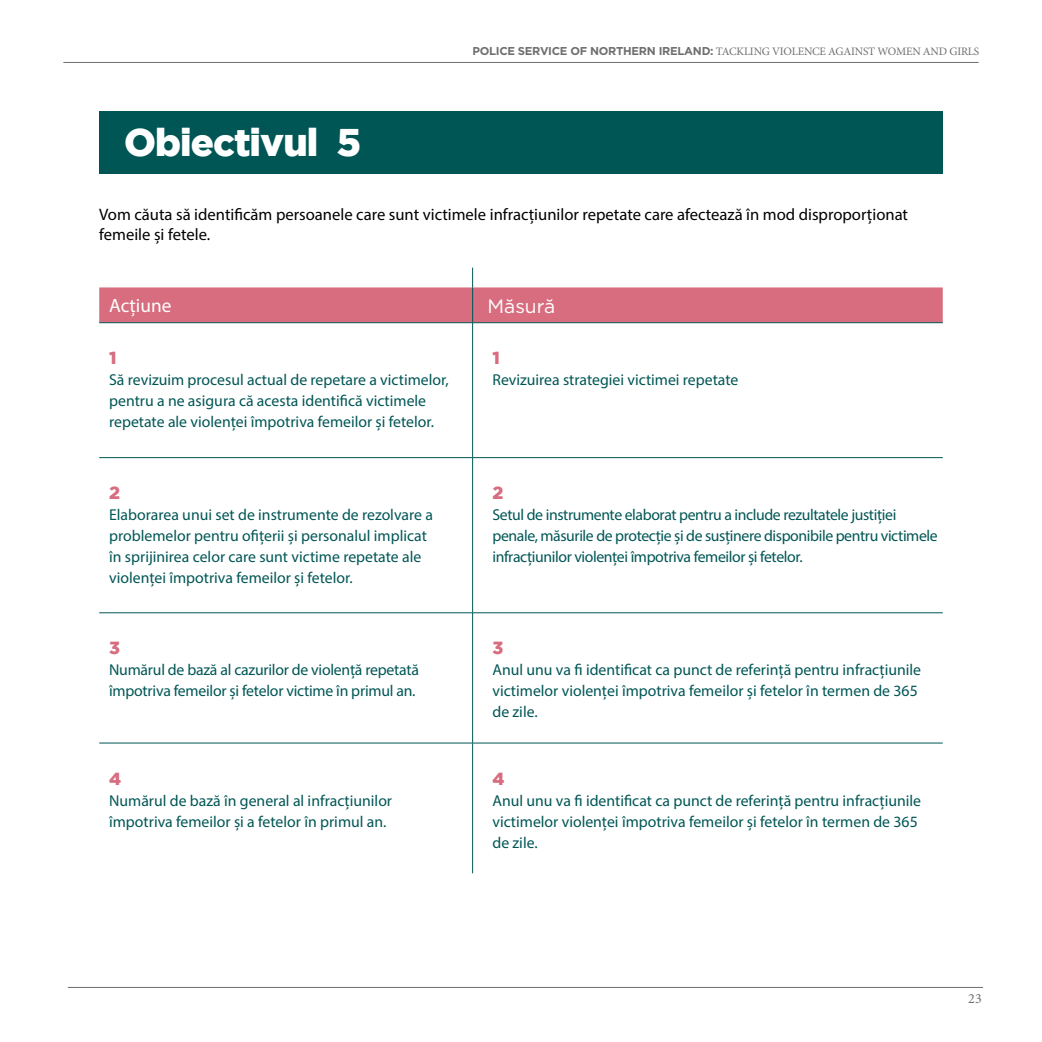
<style>
.page{position:relative;width:1042px;height:1042px;background:#fff}
.page>*{position:absolute;margin:0;border:0;box-sizing:border-box;transform-origin:0 0}
.t1{font:900 38.5px "Gotham";letter-spacing:-.025em;color:#fff}
.t2{font:19.25px "Myriad Pro";color:#fff}
.t3{font:19.25px "Gotham";color:#fff}
.t4{font:900 17.5px "Gotham";color:#d76d7f}
.t5{font:16.62px/20.1px "Myriad Pro";color:#000}
.t6{font:15.75px/21px "Myriad Pro";color:#005655}
.t7{font:15.75px/21px "Myriad Pro";letter-spacing:-.025em;color:#005655}
.t8{font:14px "Minion Pro";color:#706f6f}
.t9{font:11.38px "Minion Pro";letter-spacing:-.015em;color:#706f6f}
.s1{font-family:"Gotham";font-weight:700}
</style>
<div class="page">
<hr style="left:68px;top:987px;width:915px;height:1px;background:#706f6f">
<hr style="left:63px;top:62px;width:915px;height:1px;background:#706f6f">
<div style="left:99px;top:111px;width:844px;height:62px;background:#005655"></div>
<svg style="left:99px;top:268px;width:844px;height:54px"></svg>
<hr style="left:472px;top:287px;width:1px;height:35px;background:#005655">
<hr style="left:99px;top:322px;width:373px;height:1px;background:#005655">
<hr style="left:472px;top:322px;width:471px;height:1px;background:#005655">
<hr style="left:472px;top:323px;width:1px;height:134px;background:#005655">
<hr style="left:99px;top:457px;width:373px;height:1px;background:#005655">
<hr style="left:472px;top:457px;width:471px;height:1px;background:#005655">
<hr style="left:472px;top:458px;width:1px;height:154px;background:#005655">
<hr style="left:99px;top:612px;width:373px;height:1px;background:#005655">
<hr style="left:472px;top:612px;width:471px;height:1px;background:#005655">
<hr style="left:472px;top:613px;width:1px;height:130px;background:#005655">
<hr style="left:472px;top:743px;width:1px;height:130px;background:#005655">
<hr style="left:99px;top:743px;width:373px;height:1px;background:#005655">
<hr style="left:472px;top:743px;width:471px;height:1px;background:#005655">
<h1 class="t1" style="left:124px;top:120px;width:238px">Obiectivul 5</h1>
<p class="t9" style="left:472px;top:44px;width:508px"><span class="s1">POLICE SERVICE OF NORTHERN IRELAND:</span> TACKLING VIOLENCE AGAINST WOMEN AND GIRLS</p>
<p class="t5" style="left:99px;top:204px;width:810px">Vom căuta să identificăm persoanele care sunt victimele infracțiunilor repetate care afectează în mod disproporționat femeile și fetele.</p>
<p class="t2" style="left:109px;top:293px;width:64px">Acțiune</p>
<p class="t3" style="left:487px;top:294px;width:69px">Măsură</p>
<p class="t4" style="left:109px;top:347px;width:9px">1</p>
<p class="t6" style="left:109px;top:369px;width:341px">Să revizuim procesul actual de repetare a victimelor, pentru a ne asigura că acesta identifică victimele repetate ale violenței împotriva femeilor și fetelor.</p>
<p class="t4" style="left:492px;top:347px;width:9px">1</p>
<p class="t6" style="left:492px;top:369px;width:247px">Revizuirea strategiei victimei repetate</p>
<p class="t4" style="left:109px;top:482px;width:12px">2</p>
<p class="t6" style="left:109px;top:503px;width:325px">Elaborarea unui set de instrumente de rezolvare a problemelor pentru ofițerii și personalul implicat în sprijinirea celor care sunt victime repetate ale violenței împotriva femeilor și fetelor.</p>
<p class="t4" style="left:109px;top:637px;width:12px">3</p>
<p class="t6" style="left:109px;top:659px;width:311px">Numărul de bază al cazurilor de violență repetată împotriva femeilor și fetelor victime în primul an.</p>
<p class="t4" style="left:109px;top:769px;width:14px">4</p>
<p class="t6" style="left:109px;top:790px;width:284px">Numărul de bază în general al infracțiunilor împotriva femeilor și a fetelor în primul an.</p>
<p class="t4" style="left:492px;top:482px;width:12px">2</p>
<p class="t7" style="left:492px;top:503px;width:447px">Setul de instrumente elaborat pentru a include rezultatele justiției penale, măsurile de protecție și de susținere disponibile pentru victimele infracțiunilor violenței împotriva femeilor și fetelor.</p>
<p class="t4" style="left:492px;top:637px;width:12px">3</p>
<p class="t6" style="left:492px;top:659px;width:430px">Anul unu va fi identificat ca punct de referință pentru infracțiunile victimelor violenței împotriva femeilor și fetelor în termen de 365 de zile.</p>
<p class="t4" style="left:492px;top:769px;width:14px">4</p>
<p class="t6" style="left:492px;top:790px;width:430px">Anul unu va fi identificat ca punct de referință pentru infracțiunile victimelor violenței împotriva femeilor și fetelor în termen de 365 de zile.</p>
<p class="t8" style="left:968px;top:989px;width:15px">23</p>
</div>
